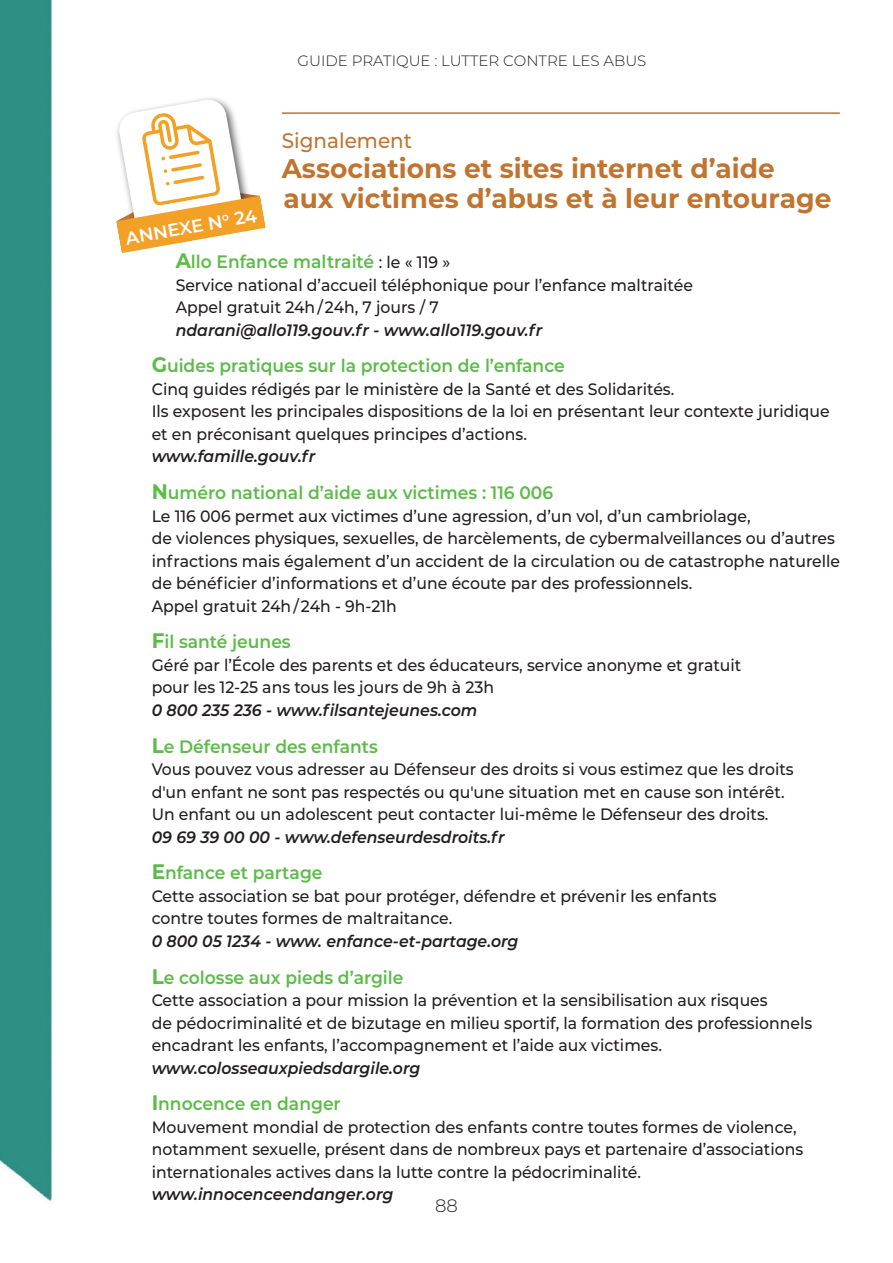
<style>
.page{position:relative;width:893px;height:1263px;background:#fff}
.page>*{position:absolute;margin:0;border:0;box-sizing:border-box;transform-origin:0 0}
.t1{font:700 27px/30px "Montserrat";color:#c07430}
.t2{font:500 21px "Montserrat";color:#c07430;scale:.95 1}
.t3{font:600 18px "Montserrat";color:#5dbb4a;scale:.95 1}
.t4{font:600 18px "Montserrat";color:#fff}
.t5{font:300 18px "Montserrat";color:#231f20}
.t6{font:500 16.5px/22.5px "Montserrat";color:#231f20;scale:.95 1}
.t7{font:italic 600 16.5px "Montserrat";color:#231f20;scale:.95 1}
.t8{font:300 15px "Montserrat";color:#231f20}
.s1{font-weight:700;font-size:21px}
.s2{font-weight:500;font-size:16.5px;color:#231f20}
</style>
<div class="page">
<div style="left:0;top:0;width:52px;height:1202px;background:#2e8f84"></div>
<hr style="left:282px;top:112px;width:558px;height:2px;background:#c07430">
<svg style="left:116px;top:98px;width:149px;height:155px"></svg>
<p class="t8" style="left:298px;top:50px;width:350px">GUIDE PRATIQUE : LUTTER CONTRE LES ABUS</p>
<p class="t2" style="left:282px;top:126px;width:139px">Signalement</p>
<h1 class="t1" style="left:282px;top:152px;width:551px">Associations et sites internet d’aide aux victimes d’abus et à leur entourage</h1>
<p class="t4" style="left:124px;top:226px;width:135px;rotate:-10deg">ANNEXE N° 24</p>
<p class="t3" style="left:176px;top:249px;width:291px"><span class="s1">A</span>llo Enfance maltraité <span class="s2">: le « 119 »</span></p>
<p class="t6" style="left:176px;top:273px;width:546px">Service national d’accueil téléphonique pour l’enfance maltraitée<br>Appel gratuit 24h / 24h, 7 jours / 7</p>
<p class="t7" style="left:176px;top:318px;width:387px">ndarani@allo119.gouv.fr - www.allo119.gouv.fr</p>
<p class="t3" style="left:152px;top:353px;width:436px"><span class="s1">G</span>uides pratiques sur la protection de l’enfance</p>
<p class="t6" style="left:152px;top:377px;width:715px">Cinq guides rédigés par le ministère de la Santé et des Solidarités.<br>Ils exposent les principales dispositions de la loi en présentant leur contexte juridique et en préconisant quelques principes d’actions.</p>
<p class="t7" style="left:152px;top:445px;width:174px">www.famille.gouv.fr</p>
<p class="t3" style="left:152px;top:480px;width:424px"><span class="s1">N</span>uméro national d’aide aux victimes : 116 006</p>
<p class="t6" style="left:152px;top:504px;width:726px">Le 116 006 permet aux victimes d’une agression, d’un vol, d’un cambriolage,<br>de violences physiques, sexuelles, de harcèlements, de cybermalveillances ou d’autres infractions mais également d’un accident de la circulation ou de catastrophe naturelle de bénéficier d’informations et d’une écoute par des professionnels.<br>Appel gratuit 24h / 24h - 9h-21h</p>
<p class="t3" style="left:152px;top:629px;width:148px"><span class="s1">F</span>il santé jeunes</p>
<p class="t6" style="left:152px;top:653px;width:622px">Géré par l’École des parents et des éducateurs, service anonyme et gratuit pour les 12-25 ans tous les jours de 9h à 23h</p>
<p class="t7" style="left:152px;top:698px;width:344px">0 800 235 236 - www.filsantejeunes.com</p>
<p class="t3" style="left:152px;top:733px;width:240px"><span class="s1">L</span>e Défenseur des enfants</p>
<p class="t6" style="left:152px;top:757px;width:677px">Vous pouvez vous adresser au Défenseur des droits si vous estimez que les droits d'un enfant ne sont pas respectés ou qu'une situation met en cause son intérêt.<br>Un enfant ou un adolescent peut contacter lui-même le Défenseur des droits.</p>
<p class="t7" style="left:152px;top:825px;width:373px">09 69 39 00 00 - www.defenseurdesdroits.fr</p>
<p class="t3" style="left:152px;top:860px;width:181px"><span class="s1">E</span>nfance et partage</p>
<p class="t6" style="left:152px;top:884px;width:596px">Cette association se bat pour protéger, défendre et prévenir les enfants contre toutes formes de maltraitance.</p>
<p class="t7" style="left:152px;top:929px;width:388px">0 800 05 1234 - www. enfance-et-partage.org</p>
<p class="t3" style="left:152px;top:964px;width:267px"><span class="s1">L</span>e colosse aux pieds d’argile</p>
<p class="t6" style="left:152px;top:988px;width:697px">Cette association a pour mission la prévention et la sensibilisation aux risques<br>de pédocriminalité et de bizutage en milieu sportif, la formation des professionnels encadrant les enfants, l’accompagnement et l’aide aux victimes.</p>
<p class="t7" style="left:152px;top:1056px;width:284px">www.colosseauxpiedsdargile.org</p>
<p class="t3" style="left:152px;top:1091px;width:201px"><span class="s1">I</span>nnocence en danger</p>
<p class="t6" style="left:152px;top:1115px;width:687px">Mouvement mondial de protection des enfants contre toutes formes de violence, notamment sexuelle, présent dans de nombreux pays et partenaire d’associations internationales actives dans la lutte contre la pédocriminalité.</p>
<p class="t7" style="left:152px;top:1183px;width:256px">www.innocenceendanger.org</p>
<p class="t5" style="left:435px;top:1193px;width:24px">88</p>
</div>
